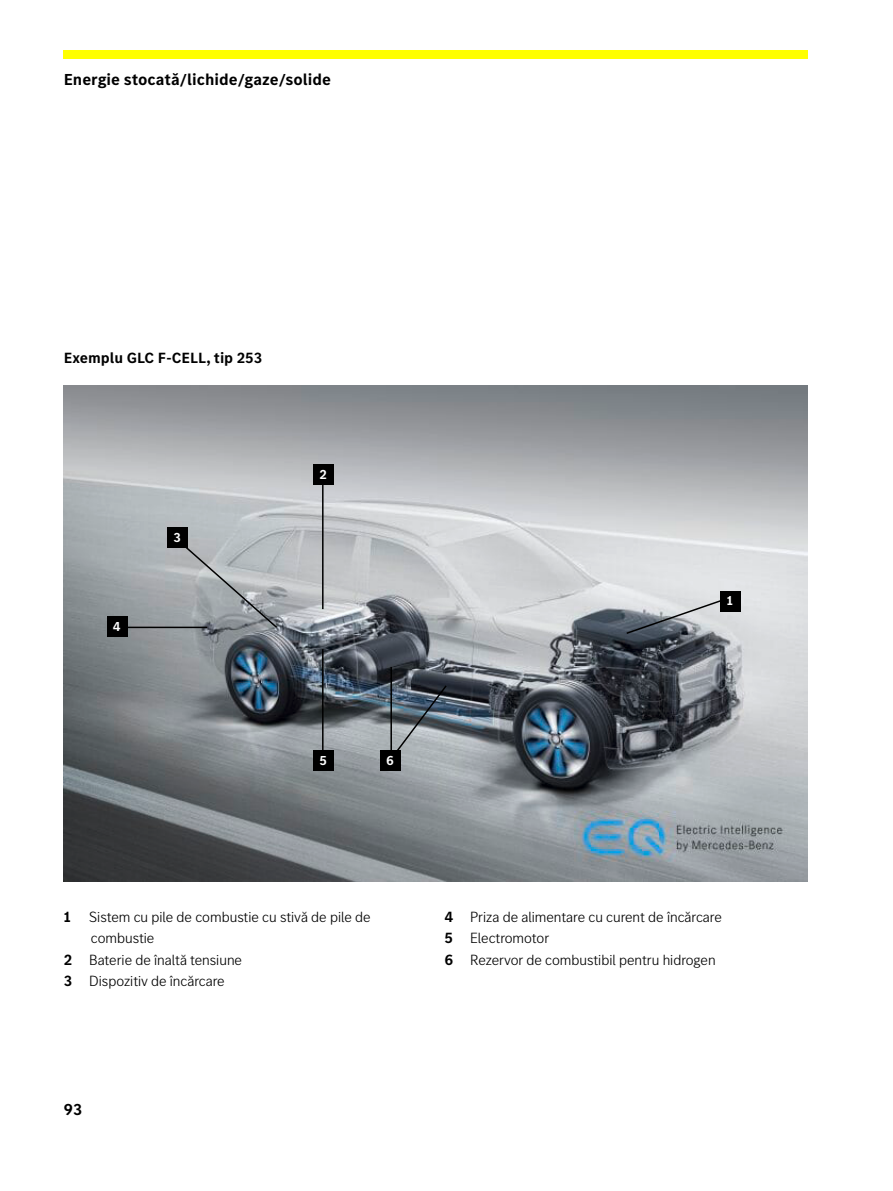
<style>
.page{position:relative;width:893px;height:1191px;background:#fff}
.page>*{position:absolute;margin:0;border:0;box-sizing:border-box;transform-origin:0 0}
.t1{font:700 16.5px "MB Corpo S Text";color:#000}
.t2{font:300 15.3px/21.5px "MB Corpo S Title";color:#000}
.t3{font:700 15.3px "MB Corpo S Text";color:#000}
.t4{font:700 13.5px "MB Corpo S Text";color:#fff}
.s1{font-family:"MB Corpo S Text";font-weight:700}
</style>
<div class="page">
<div style="left:64px;top:50px;width:744px;height:8px;background:#ff0"></div>
<img style="left:64px;top:385px;width:743px;height:496px">
<hr style="left:127px;top:626px;width:80px;height:2px;background:#000">
<svg style="left:179px;top:541px;width:100px;height:88px;background:#a5aaae"></svg>
<hr style="left:322px;top:476px;width:2px;height:133px;background:#000">
<hr style="left:322px;top:649px;width:2px;height:101px;background:#000">
<svg style="left:390px;top:665px;width:58px;height:98px;background:#6a737c"></svg>
<svg style="left:625px;top:598px;width:99px;height:37px;background:#a7abb1"></svg>
<div style="left:313px;top:464px;width:21px;height:21px;background:#000"></div>
<div style="left:720px;top:591px;width:20px;height:20px;background:#000"></div>
<div style="left:167px;top:527px;width:21px;height:20px;background:#000"></div>
<div style="left:107px;top:616px;width:20px;height:21px;background:#000"></div>
<div style="left:380px;top:750px;width:21px;height:20px;background:#000"></div>
<div style="left:313px;top:750px;width:21px;height:20px;background:#000"></div>
<p class="t1" style="left:64px;top:69px;width:269px">Energie stocată/lichide/gaze/solide</p>
<p class="t3" style="left:64px;top:347px;width:200px">Exemplu GLC F-CELL, tip 253</p>
<p class="t4" style="left:113px;top:617px;width:9px">4</p>
<p class="t4" style="left:173px;top:528px;width:9px">3</p>
<p class="t4" style="left:319px;top:465px;width:9px">2</p>
<p class="t4" style="left:319px;top:751px;width:9px">5</p>
<p class="t4" style="left:386px;top:751px;width:9px">6</p>
<p class="t4" style="left:727px;top:592px;width:8px">1</p>
<p class="t2" style="left:64px;top:905px;width:308px"><span class="s1">1</span> Sistem cu pile de combustie cu stivă de pile de</p>
<p class="t2" style="left:91px;top:926px;width:65px">combustie</p>
<p class="t2" style="left:64px;top:948px;width:180px"><span class="s1">2</span> Baterie de înaltă tensiune</p>
<p class="t2" style="left:64px;top:969px;width:162px"><span class="s1">3</span> Dispozitiv de încărcare</p>
<p class="t1" style="left:64px;top:1098px;width:20px">93</p>
<p class="t2" style="left:445px;top:905px;width:279px"><span class="s1">4</span> Priza de alimentare cu curent de încărcare<br><span class="s1">5</span> Electromotor<br><span class="s1">6</span> Rezervor de combustibil pentru hidrogen</p>
</div>
